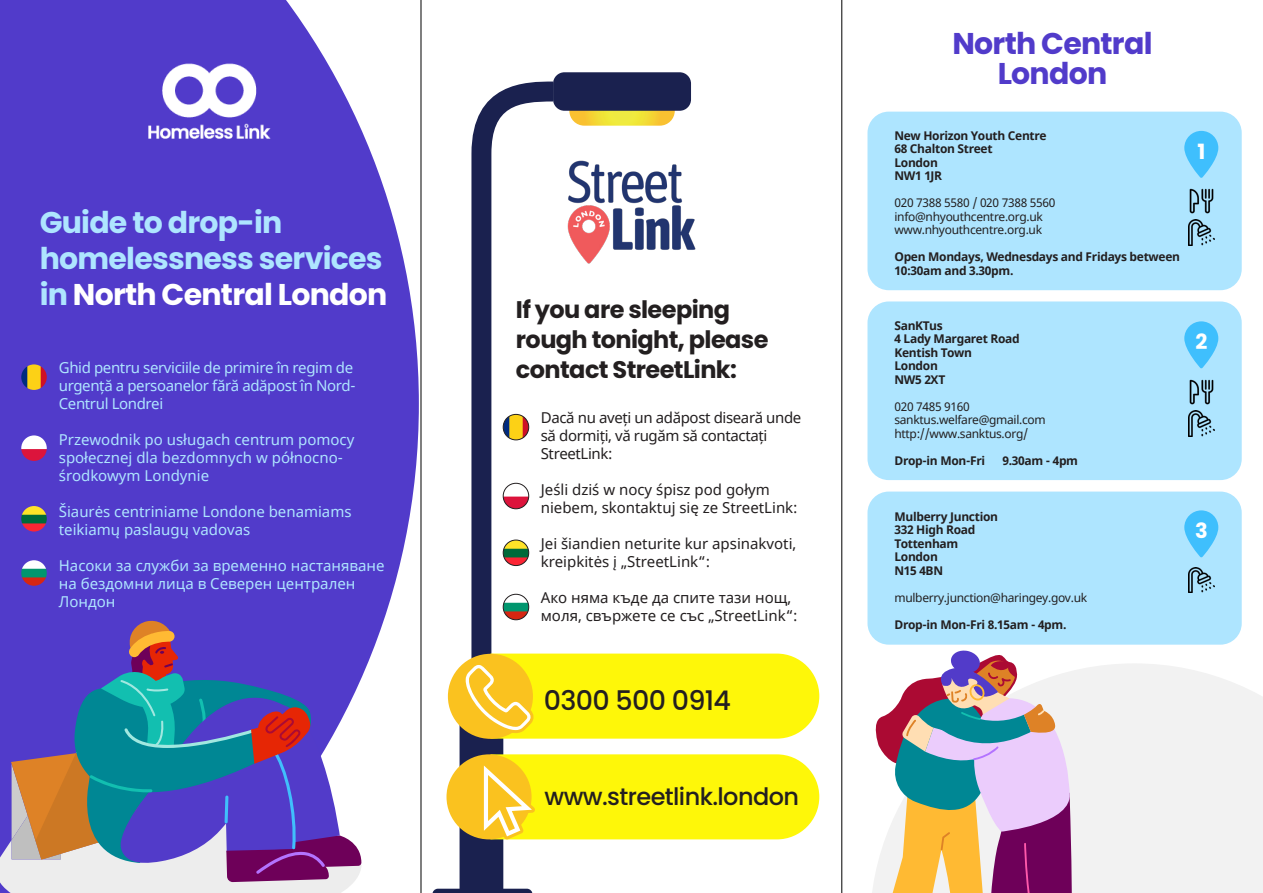
<style>
.page{position:relative;width:1263px;height:893px;background:#fff}
.page>*{position:absolute;margin:0;border:0;box-sizing:border-box;transform-origin:0 0}
.t1{font:700 30px/36px "Poppins";letter-spacing:-.025em;color:#aee5ff}
.t2{font:700 30px/30px "Poppins";letter-spacing:-.025em;color:#513bca;text-align:center}
.t3{font:500 27px "Poppins";letter-spacing:-.025em;color:#231f20}
.t4{font:700 24px/30px "Poppins";letter-spacing:-.025em;color:#231f20}
.t5{font:500 24px "Poppins";letter-spacing:-.025em;color:#231f20}
.t6{font:700 21px "Poppins";color:#fff}
.t7{font:15px/18px "Noto Sans";color:#aee5ff}
.t8{font:15px/18px "Noto Sans";color:#231f20}
.t9{font:15px/18px "Noto Sans";letter-spacing:-.025em;color:#aee5ff}
.t10{font:15px/18px "Noto Sans";letter-spacing:-.025em;color:#231f20}
.t11{font:700 12px/13.5px "Noto Sans";letter-spacing:-.025em;color:#231f20}
.t12{font:12px/13.5px "Noto Sans";letter-spacing:-.025em;color:#231f20}
.s1{color:#fff}
</style>
<div class="page">
<div style="left:1074px;top:664px;width:189px;height:229px;background:#f2f2f2"></div>
<div style="left:553px;top:72px;width:138px;height:39px;background:#1a214f;border-radius:11px"></div>
<svg style="left:432px;top:82px;width:121px;height:811px"></svg>
<svg style="left:0;top:0;width:419px;height:719px;background:#624fcf"></svg>
<div style="left:867px;top:112px;width:375px;height:178px;background:#aee5ff;border-radius:21px"></div>
<div style="left:867px;top:301px;width:375px;height:179px;background:#aee5ff;border-radius:21px"></div>
<div style="left:867px;top:492px;width:375px;height:153px;background:#aee5ff;border-radius:21px"></div>
<img style="left:103px;top:38px;width:212px;height:128px">
<svg style="left:0;top:719px;width:362px;height:174px;background:#c6c1e5"></svg>
<svg style="left:11px;top:619px;width:350px;height:263px;background:#6767ac"></svg>
<img style="left:21px;top:560px;width:26px;height:26px;border-radius:13px">
<img style="left:21px;top:506px;width:26px;height:25px;border-radius:13px">
<img style="left:21px;top:435px;width:26px;height:26px;border-radius:13px">
<img style="left:21px;top:364px;width:26px;height:26px;border-radius:13px">
<div style="left:448px;top:654px;width:85px;height:85px;background:#fac21f;border-radius:50%"></div>
<svg style="left:463px;top:654px;width:356px;height:85px"></svg>
<div style="left:446px;top:754px;width:85px;height:85px;background:#fac21f;border-radius:50%"></div>
<svg style="left:481px;top:754px;width:338px;height:85px;background:#fdf219"></svg>
<hr style="left:421px;top:0;width:1px;height:893px;background:#000">
<hr style="left:841px;top:0;width:1px;height:893px;background:#000">
<img style="left:503px;top:594px;width:26px;height:26px;border-radius:13px">
<div style="left:503px;top:594px;width:26px;height:26px;border:1px solid #231f20;border-radius:50%"></div>
<img style="left:503px;top:540px;width:26px;height:26px;border-radius:13px">
<div style="left:503px;top:540px;width:26px;height:26px;border:1px solid #231f20;border-radius:50%"></div>
<img style="left:503px;top:483px;width:26px;height:26px;border-radius:13px">
<div style="left:503px;top:483px;width:26px;height:26px;border:1px solid #231f20;border-radius:50%"></div>
<img style="left:503px;top:414px;width:26px;height:26px;border-radius:13px">
<div style="left:503px;top:414px;width:26px;height:26px;border:1px solid #231f20;border-radius:50%"></div>
<img style="left:525px;top:106px;width:171px;height:212px">
<svg style="left:872px;top:650px;width:202px;height:243px"></svg>
<svg style="left:1184px;top:131px;width:34px;height:47px"></svg>
<svg style="left:1184px;top:321px;width:34px;height:47px"></svg>
<svg style="left:1184px;top:510px;width:34px;height:47px"></svg>
<img style="left:1189px;top:188px;width:25px;height:26px">
<img style="left:1189px;top:379px;width:25px;height:26px">
<img style="left:1188px;top:220px;width:26px;height:25px">
<img style="left:1188px;top:411px;width:26px;height:25px">
<img style="left:1188px;top:567px;width:26px;height:26px">
<h1 class="t1" style="left:40px;top:205px;width:349px">Guide to drop-in homelessness services in <span class="s1">North Central London</span></h1>
<p class="t9" style="left:59px;top:359px;width:298px">Ghid pentru serviciile de primire în regim de urgență a persoanelor fără adăpost în Nord-<br>Centrul Londrei</p>
<p class="t7" style="left:59px;top:431px;width:297px">Przewodnik po usługach centrum pomocy społecznej dla bezdomnych w północno&shy;środkowym Londynie</p>
<p class="t7" style="left:59px;top:503px;width:294px">Šiaurės centriniame Londone benamiams teikiamų paslaugų vadovas</p>
<p class="t7" style="left:59px;top:557px;width:327px">Насоки за служби за временно настаняване на бездомни лица в Северен централен<br>Лондон</p>
<h3 class="t4" style="left:516px;top:295px;width:254px">If you are sleeping rough tonight, please contact StreetLink:</h3>
<p class="t10" style="left:541px;top:409px;width:262px">Dacă nu aveți un adăpost diseară unde să dormiți, vă rugăm să contactați<br>StreetLink:</p>
<p class="t8" style="left:541px;top:481px;width:258px">Jeśli dziś w nocy śpisz pod gołym niebem, skontaktuj się ze StreetLink:</p>
<p class="t8" style="left:541px;top:535px;width:257px">Jei šiandien neturite kur apsinakvoti, kreipkitės į „StreetLink“:</p>
<p class="t8" style="left:541px;top:589px;width:258px">Ако няма къде да спите тази нощ, моля, свържете се със „StreetLink“:</p>
<h2 class="t3" style="left:544px;top:685px;width:189px">0300 500 0914</h2>
<h3 class="t5" style="left:544px;top:783px;width:256px">www.streetlink.london</h3>
<h1 class="t2" style="left:952px;top:29px;width:202px">North Central<br>London</h1>
<p class="t11" style="left:894px;top:129px;width:154px">New Horizon Youth Centre<br>68 Chalton Street<br>London<br>NW1 1JR</p>
<p class="t12" style="left:894px;top:197px;width:162px">020 7388 5580 / 020 7388 5560 info@nhyouthcentre.org.uk www.nhyouthcentre.org.uk</p>
<p class="t11" style="left:894px;top:251px;width:287px">Open Mondays, Wednesdays and Fridays between<br>10:30am and 3.30pm.</p>
<h3 class="t6" style="left:1197px;top:139px;width:9px">1</h3>
<p class="t11" style="left:894px;top:319px;width:127px">SanKTus<br>4 Lady Margaret Road<br>Kentish Town<br>London<br>NW5 2XT</p>
<p class="t12" style="left:894px;top:400px;width:153px">020 7485 9160 sanktus.welfare@gmail.com http://www.sanktus.org/</p>
<p class="t11" style="left:894px;top:454px;width:92px">Drop-in Mon-Fri</p>
<p class="t11" style="left:1002px;top:454px;width:77px">9.30am - 4pm</p>
<h3 class="t6" style="left:1195px;top:330px;width:13px">2</h3>
<p class="t11" style="left:894px;top:510px;width:105px">Mulberry Junction<br>332 High Road<br>Tottenham<br>London<br>N15 4BN</p>
<p class="t12" style="left:894px;top:591px;width:194px">mulberry.junction@haringey.gov.uk</p>
<p class="t11" style="left:894px;top:618px;width:174px">Drop-in Mon-Fri 8.15am - 4pm.</p>
<h3 class="t6" style="left:1195px;top:519px;width:14px">3</h3>
</div>
